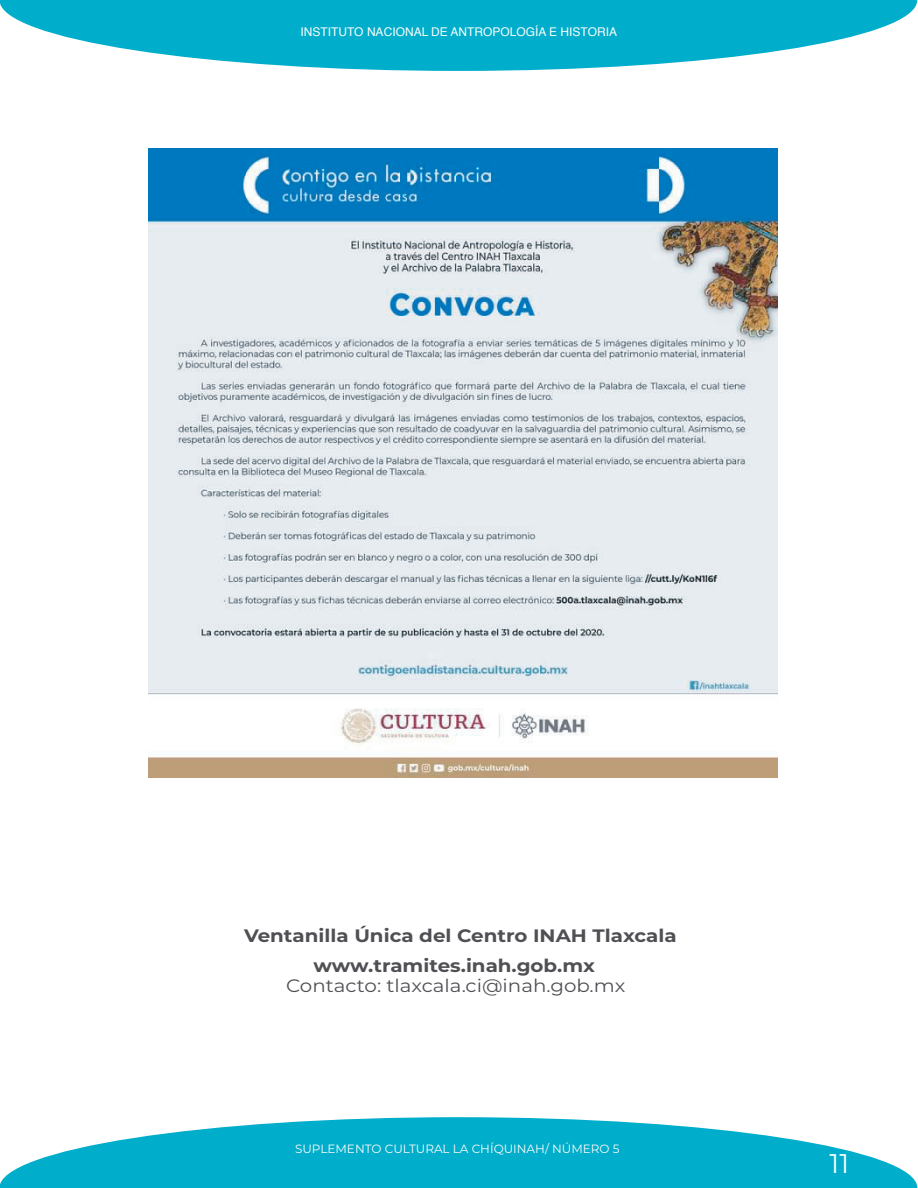
<style>
.page{position:relative;width:918px;height:1188px;background:#fff}
.page>*{position:absolute;margin:0;border:0;box-sizing:border-box;transform-origin:0 0}
.t1{font:27px "Montserrat";color:#fafdfb}
.t2{font:700 18px "Montserrat";color:#504f54;scale:1.1 1}
.t3{font:18px "Montserrat";color:#504f54;scale:1.1 1}
.t4{font:12px "Helvetica";color:#fafdfb}
.t5{font:12px "Montserrat";color:#fbfbfa}
</style>
<div class="page">
<svg style="left:0;top:0;width:917px;height:71px;fill:#00adcb"></svg>
<svg style="left:0;top:1117px;width:917px;height:71px;fill:#00adcb"></svg>
<img style="left:148px;top:149px;width:629px;height:629px">
<p class="t4" style="left:301px;top:22px;width:318px">INSTITUTO NACIONAL DE ANTROPOLOGÍA E HISTORIA</p>
<p class="t2" style="left:244px;top:922px;width:395px">Ventanilla Única del Centro INAH Tlaxcala</p>
<p class="t2" style="left:314px;top:952px;width:257px">www.tramites.inah.gob.mx</p>
<p class="t3" style="left:286px;top:973px;width:310px">Contacto: tlaxcala.ci@inah.gob.mx</p>
<p class="t5" style="left:295px;top:1140px;width:326px">SUPLEMENTO CULTURAL LA CHÍQUINAH/ NÚMERO 5</p>
<h1 class="t1" style="left:830px;top:1145px;width:21px">11</h1>
</div>
